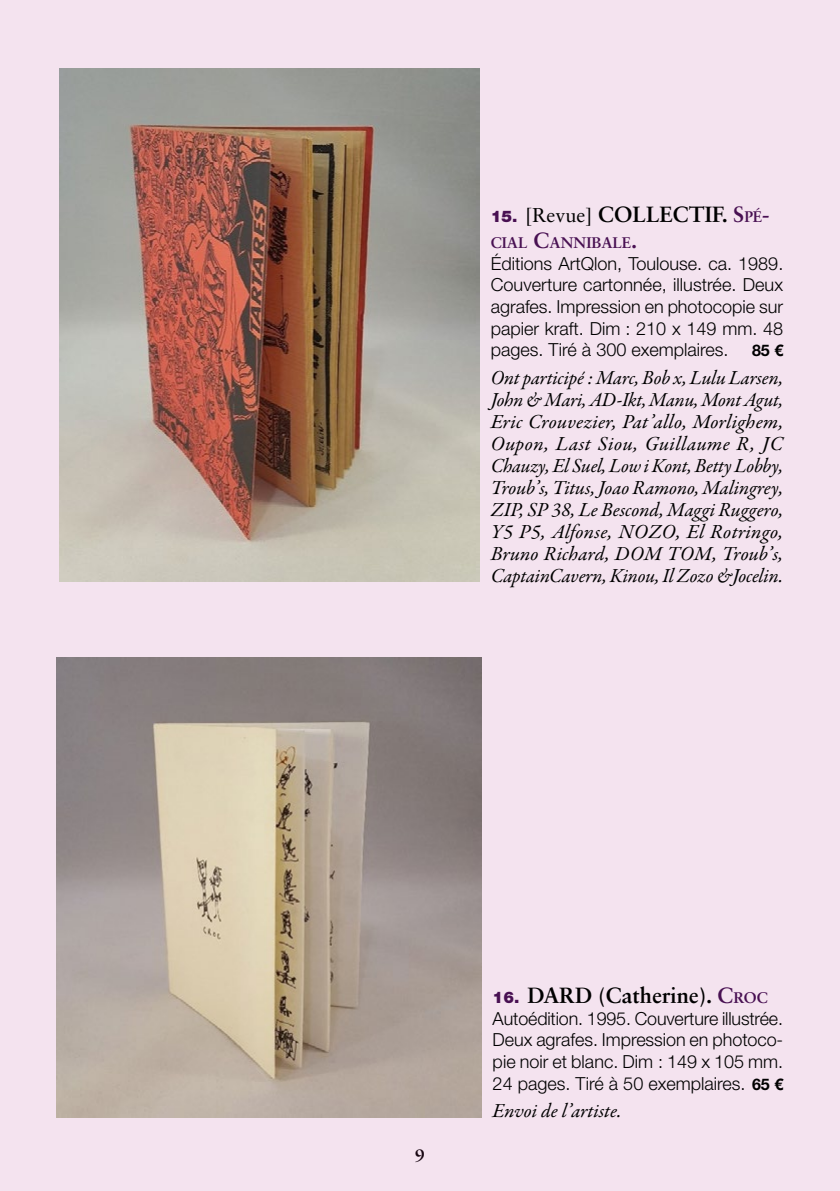
<style>
.page{position:relative;width:840px;height:1191px;background:#fff}
.page>*{position:absolute;margin:0;border:0;box-sizing:border-box;transform-origin:0 0}
.t1{font:700 22px "Sabon LT Std";color:#000}
.Ouvrage_notice{font:italic 20px/22px "Garamond Premr Pro";letter-spacing:-.005em;color:#000;text-align:justify}
.Ouvrage_descriptif{font:300 18px/21.6px "Helvetica Neue LT Std";color:#000;text-align:justify}
.t2{font:700 18px "Sabon LT Std";color:#000}
.Ouvrage_descriptif-2{font:700 16px "Helvetica Neue LT Std";color:#000}
.t3{font:700 15.4px "Sabon LT Std";color:#481052}
.s1{font-family:"Helvetica Neue LT Std";font-weight:900;font-size:16px;color:#481052}
.s2{font-weight:400;font-size:20px}
.s3{color:#481052}
.s4{font-size:15.4px;color:#481052}
.s5{font-size:22px}
.s6{font-weight:700;font-size:16px}
</style>
<div class="page">
<div style="left:0;top:0;width:839px;height:1191px;background:#f4e3ef"></div>
<img style="left:59px;top:68px;width:420px;height:514px">
<img style="left:57px;top:658px;width:424px;height:459px">
<p class="t1" style="left:490px;top:200px;width:280px"><span class="s1">15.</span> <span class="s2">[Revue]</span> COLLECTIF. <span class="s3">S</span><span class="s4">PÉ</span><span class="s3">-</span></p>
<p class="t3" style="left:490px;top:233px;width:148px">CIAL <span class="s5">C</span>ANNIBALE <span class="s5">.</span></p>
<p class="Ouvrage_descriptif" style="left:490px;top:252px;width:294px">Éditions ArtQlon, Toulouse. ca. 1989.<br>Couverture cartonnée, illustrée. Deux agrafes. Impression en photocopie sur papier kraft. Dim : 210 x 149 mm. 48 pages. Tiré à 300 exemplaires.</p>
<p class="Ouvrage_descriptif-2" style="left:751px;top:340px;width:33px">85 €</p>
<p class="Ouvrage_notice" style="left:490px;top:367px;width:294px">Ont participé : Marc, Bob x, Lulu Larsen, John &amp; Mari, AD-Ikt, Manu, Mont Agut, Eric Crouvezier, Pat’allo, Morlighem, Oupon, Last Siou, Guillaume R, JC Chauzy, El Suel, Low i Kont, Betty Lobby, Troub’s, Titus, Joao Ramono, Malingrey, ZIP, SP 38, Le Bescond, Maggi Ruggero, Y5 P5, Alfonse, NOZO, El Rotringo, Bruno Richard, DOM TOM, Troub’s, CaptainCavern, Kinou, Il Zozo &amp;Jocelin.</p>
<p class="t2" style="left:415px;top:1144px;width:12px">9</p>
<p class="t1" style="left:492px;top:981px;width:276px"><span class="s1">16.</span> DARD (Catherine). <span class="s3">C</span><span class="s4">ROC</span></p>
<p class="Ouvrage_descriptif" style="left:492px;top:1007px;width:292px">Autoédition. 1995. Couverture illustrée.<br>Deux agrafes. Impression en photoco&shy;pie noir et blanc. Dim : 149 x 105 mm.<br>24 pages. Tiré à 50 exemplaires. <span class="s6">65 €</span></p>
<p class="Ouvrage_notice" style="left:492px;top:1101px;width:130px">Envoi de l’artiste.</p>
</div>
